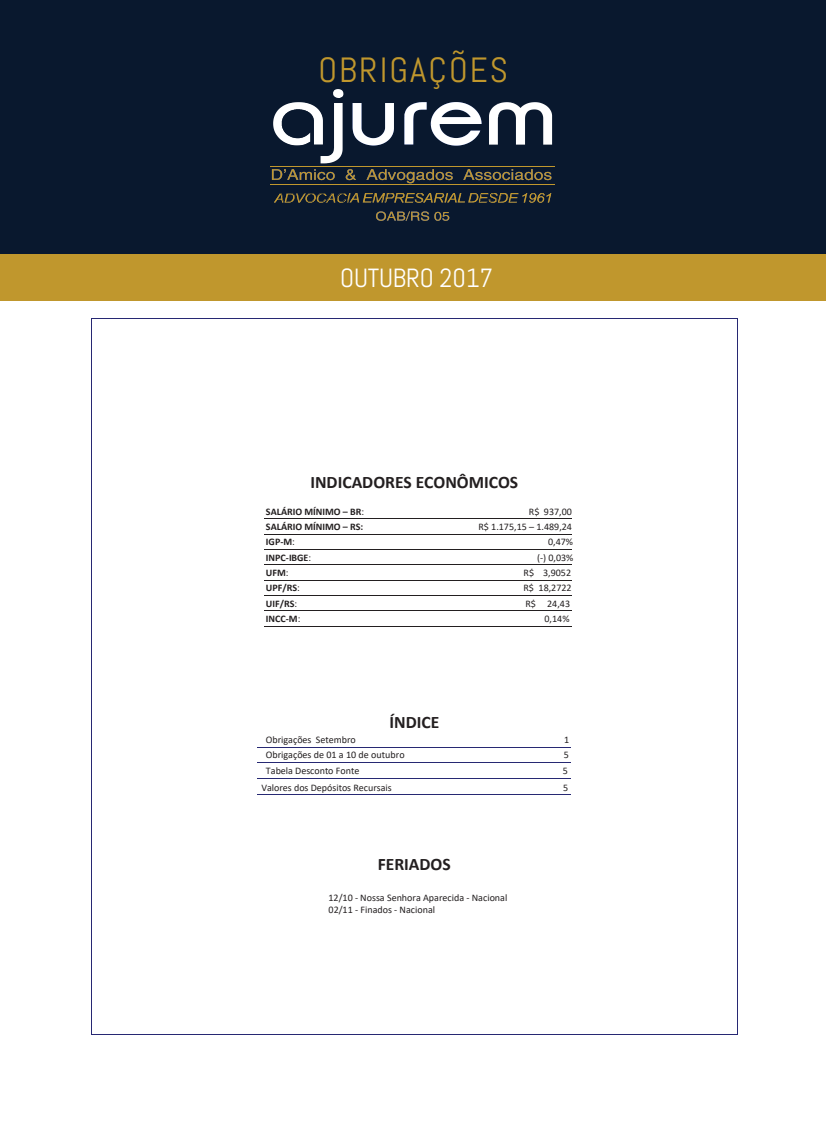
<style>
.page{position:relative;width:826px;height:1125px;background:#fff}
.page>*{position:absolute;margin:0;border:0;box-sizing:border-box;transform-origin:0 0}
.t1{font:35px "Abel";letter-spacing:.06em;color:#c0972d}
.t2{font:26.25px "Abel";letter-spacing:-.005em;color:#fff}
.t3{font:700 17.5px "Calibri";color:#231f20}
.t4{font:10px/12px "Calibri";color:#231f20}
.t5{font:700 10px "Calibri";color:#231f20}
.s1{font-weight:400}
</style>
<div class="page">
<div style="left:0;top:0;width:826px;height:256px;background:#09182e"></div>
<div style="left:0;top:255px;width:826px;height:46px;background:#c0972d"></div>
<svg style="left:489px;top:102px;width:63px;height:43px"></svg>
<svg style="left:352px;top:103px;width:42px;height:42px"></svg>
<svg style="left:404px;top:102px;width:77px;height:44px"></svg>
<svg style="left:376px;top:211px;width:73px;height:10px"></svg>
<svg style="left:272px;top:169px;width:279px;height:14px"></svg>
<svg style="left:274px;top:193px;width:215px;height:10px"></svg>
<hr style="left:91px;top:318px;width:646px;height:1px;background:#272873">
<hr style="left:91px;top:318px;width:1px;height:717px;background:#272873">
<hr style="left:91px;top:1034px;width:646px;height:1px;background:#272873">
<hr style="left:737px;top:319px;width:1px;height:715px;background:#272873">
<hr style="left:270px;top:185px;width:285px;height:1px;background:#c0972d">
<hr style="left:270px;top:166px;width:285px;height:1px;background:#c0972d">
<img style="left:273px;top:89px;width:70px;height:56px">
<img style="left:348px;top:193px;width:43px;height:9px">
<img style="left:435px;top:193px;width:44px;height:9px">
<img style="left:394px;top:193px;width:39px;height:10px">
<img style="left:489px;top:193px;width:62px;height:10px">
<hr style="left:264px;top:518px;width:307px;height:1px;background:#231f20">
<hr style="left:264px;top:534px;width:307px;height:1px;background:#231f20">
<hr style="left:264px;top:549px;width:307px;height:1px;background:#231f20">
<hr style="left:264px;top:564px;width:307px;height:1px;background:#231f20">
<hr style="left:264px;top:580px;width:307px;height:1px;background:#231f20">
<hr style="left:264px;top:595px;width:307px;height:1px;background:#231f20">
<hr style="left:264px;top:610px;width:307px;height:1px;background:#231f20">
<hr style="left:264px;top:626px;width:307px;height:1px;background:#231f20">
<hr style="left:257px;top:746px;width:314px;height:1px;background:#272973">
<hr style="left:257px;top:762px;width:314px;height:1px;background:#272973">
<hr style="left:257px;top:778px;width:314px;height:1px;background:#272973">
<hr style="left:257px;top:794px;width:314px;height:1px;background:#272973">
<h1 class="t1" style="left:318px;top:48px;width:191px">OBRIGAÇÕES</h1>
<h2 class="t2" style="left:340px;top:261px;width:154px">OUTUBRO 2017</h2>
<h3 class="t3" style="left:310px;top:470px;width:209px">INDICADORES ECONÔMICOS</h3>
<p class="t5" style="left:266px;top:504px;width:100px">SALÁRIO MÍNIMO – BR<span class="s1">:</span></p>
<p class="t4" style="left:529px;top:505px;width:45px">R$ 937,00</p>
<p class="t5" style="left:266px;top:519px;width:99px">SALÁRIO MÍNIMO – RS:</p>
<p class="t4" style="left:478px;top:520px;width:95px">R$ 1.175,15 – 1.489,24</p>
<p class="t5" style="left:266px;top:535px;width:30px">IGP-M<span class="s1">:</span></p>
<p class="t4" style="left:548px;top:535px;width:26px">0,47%</p>
<p class="t5" style="left:266px;top:550px;width:47px">INPC-IBGE<span class="s1">:</span></p>
<p class="t4" style="left:537px;top:551px;width:38px">(-) 0,03%</p>
<p class="t5" style="left:266px;top:565px;width:24px">UFM<span class="s1">:</span></p>
<p class="t4" style="left:523px;top:566px;width:49px">R$ 3,9052</p>
<p class="t5" style="left:266px;top:581px;width:35px">UPF/RS<span class="s1">:</span></p>
<p class="t4" style="left:523px;top:581px;width:50px">R$ 18,2722</p>
<p class="t5" style="left:266px;top:596px;width:33px">UIF/RS<span class="s1">:</span></p>
<p class="t4" style="left:525px;top:597px;width:46px">R$ 24,43</p>
<p class="t5" style="left:266px;top:611px;width:36px">INCC-M<span class="s1">:</span></p>
<p class="t4" style="left:544px;top:612px;width:26px">0,14%</p>
<h3 class="t3" style="left:389px;top:710px;width:51px">ÍNDICE</h3>
<p class="t4" style="left:266px;top:733px;width:91px">Obrigações Setembro</p>
<p class="t4" style="left:564px;top:733px;width:7px">1</p>
<p class="t4" style="left:266px;top:748px;width:140px">Obrigações de 01 a 10 de outubro</p>
<p class="t4" style="left:563px;top:748px;width:7px">5</p>
<p class="t4" style="left:266px;top:764px;width:95px">Tabela Desconto Fonte</p>
<p class="t4" style="left:563px;top:764px;width:7px">5</p>
<p class="t4" style="left:261px;top:781px;width:132px">Valores dos Depósitos Recursais</p>
<p class="t4" style="left:563px;top:781px;width:7px">5</p>
<h3 class="t3" style="left:378px;top:851px;width:74px">FERIADOS</h3>
<p class="t4" style="left:328px;top:891px;width:180px">12/10 - Nossa Senhora Aparecida - Nacional<br>02/11 - Finados - Nacional</p>
</div>
